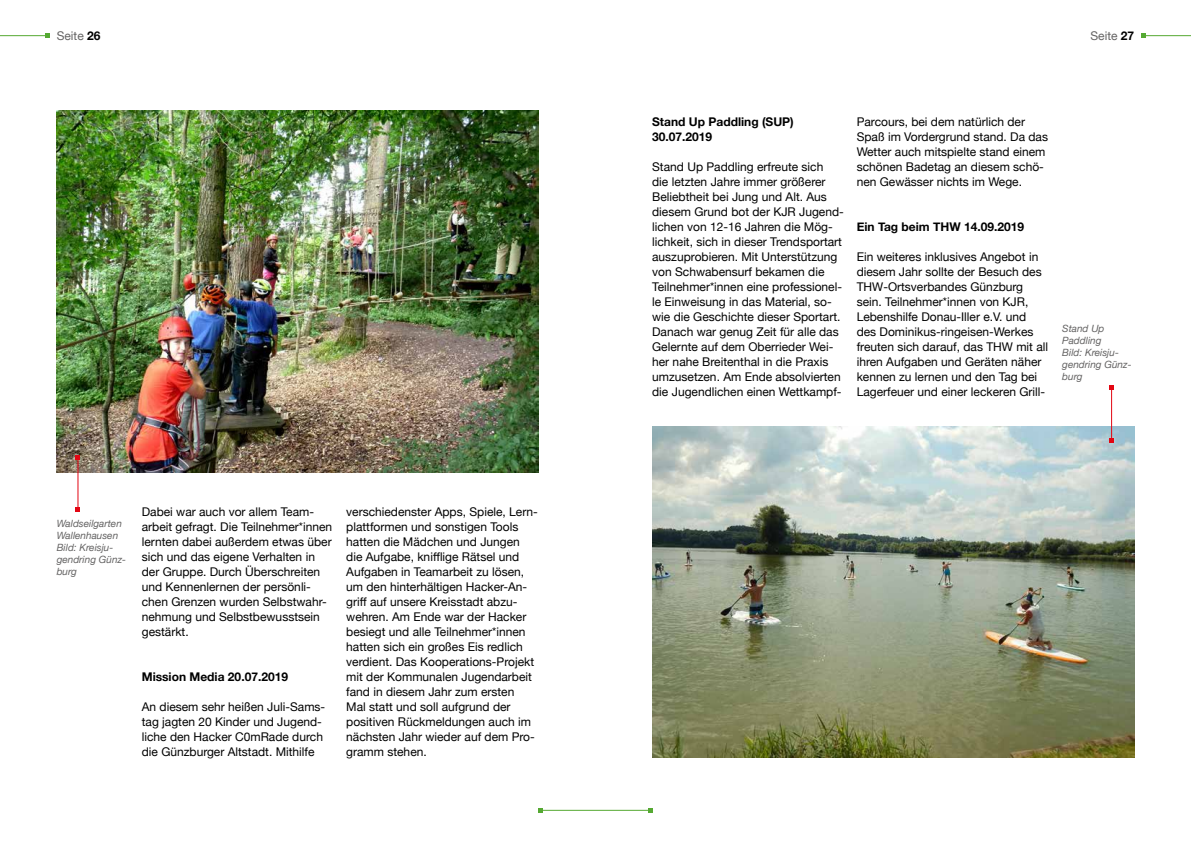
<style>
.page{position:relative;width:1191px;height:842px;background:#fff}
.page>*{position:absolute;margin:0;border:0;box-sizing:border-box;transform-origin:0 0}
.t1{font:12px/15px "Helvetica Neue";color:#000}
.t2{font:700 12px/15px "Helvetica Neue";color:#000}
.t3{font:12px "Helvetica Neue";color:#646363}
.t4{font:italic 10px/12px "Helvetica Neue";color:#646363}
.s1{font-weight:700;color:#000}
</style>
<div class="page">
<hr style="left:0;top:35px;width:47px;height:1px;background:#55a932">
<svg style="left:45px;top:34px;width:4px;height:4px"></svg>
<hr style="left:1143px;top:35px;width:48px;height:1px;background:#55a932">
<svg style="left:1141px;top:34px;width:4px;height:4px"></svg>
<hr style="left:541px;top:810px;width:109px;height:1px;background:#55a932">
<svg style="left:539px;top:808px;width:4px;height:4px"></svg>
<svg style="left:648px;top:808px;width:4px;height:4px"></svg>
<img style="left:57px;top:111px;width:482px;height:361px">
<hr style="left:77px;top:457px;width:1px;height:53px;background:#e30613">
<svg style="left:76px;top:455px;width:4px;height:4px"></svg>
<svg style="left:76px;top:508px;width:4px;height:4px"></svg>
<img style="left:652px;top:426px;width:482px;height:331px">
<hr style="left:1111px;top:388px;width:1px;height:52px;background:#e30613">
<svg style="left:1109px;top:386px;width:4px;height:4px"></svg>
<svg style="left:1109px;top:438px;width:4px;height:4px"></svg>
<p class="t3" style="left:57px;top:27px;width:45px">Seite <span class="s1">26</span></p>
<p class="t3" style="left:1090px;top:27px;width:45px">Seite <span class="s1">27</span></p>
<p class="t4" style="left:57px;top:518px;width:71px">Waldseilgarten<br>Wallenhausen<br>Bild: Kreisju&shy;gendring Günz&shy;burg</p>
<p class="t1" style="left:142px;top:505px;width:192px">Dabei war auch vor allem Team&shy;arbeit gefragt. Die Teilnehmer*innen lernten dabei außerdem etwas über sich und das eigene Verhalten in der Gruppe. Durch Überschreiten und Kennenlernen der persönli&shy;chen Grenzen wurden Selbstwahr&shy;nehmung und Selbstbewusstsein gestärkt.</p>
<p class="t2" style="left:142px;top:670px;width:148px">Mission Media 20.07.2019</p>
<p class="t1" style="left:142px;top:700px;width:185px">An diesem sehr heißen Juli-Sams&shy;tag jagten 20 Kinder und Jugend&shy;liche den Hacker C0mRade durch die Günzburger Altstadt. Mithilfe</p>
<p class="t1" style="left:346px;top:505px;width:193px">verschiedenster Apps, Spiele, Lern&shy;plattformen und sonstigen Tools hatten die Mädchen und Jungen die Aufgabe, knifflige Rätsel und<br>Aufgaben in Teamarbeit zu lösen, um den hinterhältigen Hacker-An&shy;griff auf unsere Kreisstadt abzu&shy;wehren. Am Ende war der Hacker besiegt und alle Teilnehmer*innen hatten sich ein großes Eis redlich verdient. Das Kooperations-Projekt mit der Kommunalen Jugendarbeit fand in diesem Jahr zum ersten<br>Mal statt und soll aufgrund der positiven Rückmeldungen auch im nächsten Jahr wieder auf dem Pro&shy;gramm stehen.</p>
<p class="t2" style="left:652px;top:115px;width:143px">Stand Up Paddling (SUP)<br>30.07.2019</p>
<p class="t1" style="left:652px;top:160px;width:193px">Stand Up Paddling erfreute sich<br>die letzten Jahre immer größerer Beliebtheit bei Jung und Alt. Aus diesem Grund bot der KJR Jugend&shy;lichen von 12-16 Jahren die Mög&shy;lichkeit, sich in dieser Trendsportart auszuprobieren. Mit Unterstützung von Schwabensurf bekamen die Teilnehmer*innen eine professionel&shy;le Einweisung in das Material, so&shy;wie die Geschichte dieser Sportart.<br>Danach war genug Zeit für alle das Gelernte auf dem Oberrieder Wei&shy;her nahe Breitenthal in die Praxis umzusetzen. Am Ende absolvierten die Jugendlichen einen Wettkampf-</p>
<p class="t1" style="left:856px;top:115px;width:193px">Parcours, bei dem natürlich der<br>Spaß im Vordergrund stand. Da das<br>Wetter auch mitspielte stand einem schönen Badetag an diesem schö&shy;nen Gewässer nichts im Wege.</p>
<p class="t2" style="left:856px;top:220px;width:169px">Ein Tag beim THW 14.09.2019</p>
<p class="t1" style="left:856px;top:250px;width:193px">Ein weiteres inklusives Angebot in diesem Jahr sollte der Besuch des THW-Ortsverbandes Günzburg sein. Teilnehmer*innen von KJR, Lebenshilfe Donau-Iller e.V. und des Dominikus-ringeisen-Werkes freuten sich darauf, das THW mit all ihren Aufgaben und Geräten näher kennen zu lernen und den Tag bei Lagerfeuer und einer leckeren Grill-</p>
<p class="t4" style="left:1062px;top:323px;width:71px">Stand Up<br>Paddling<br>Bild: Kreisju&shy;gendring Günz&shy;burg</p>
</div>
